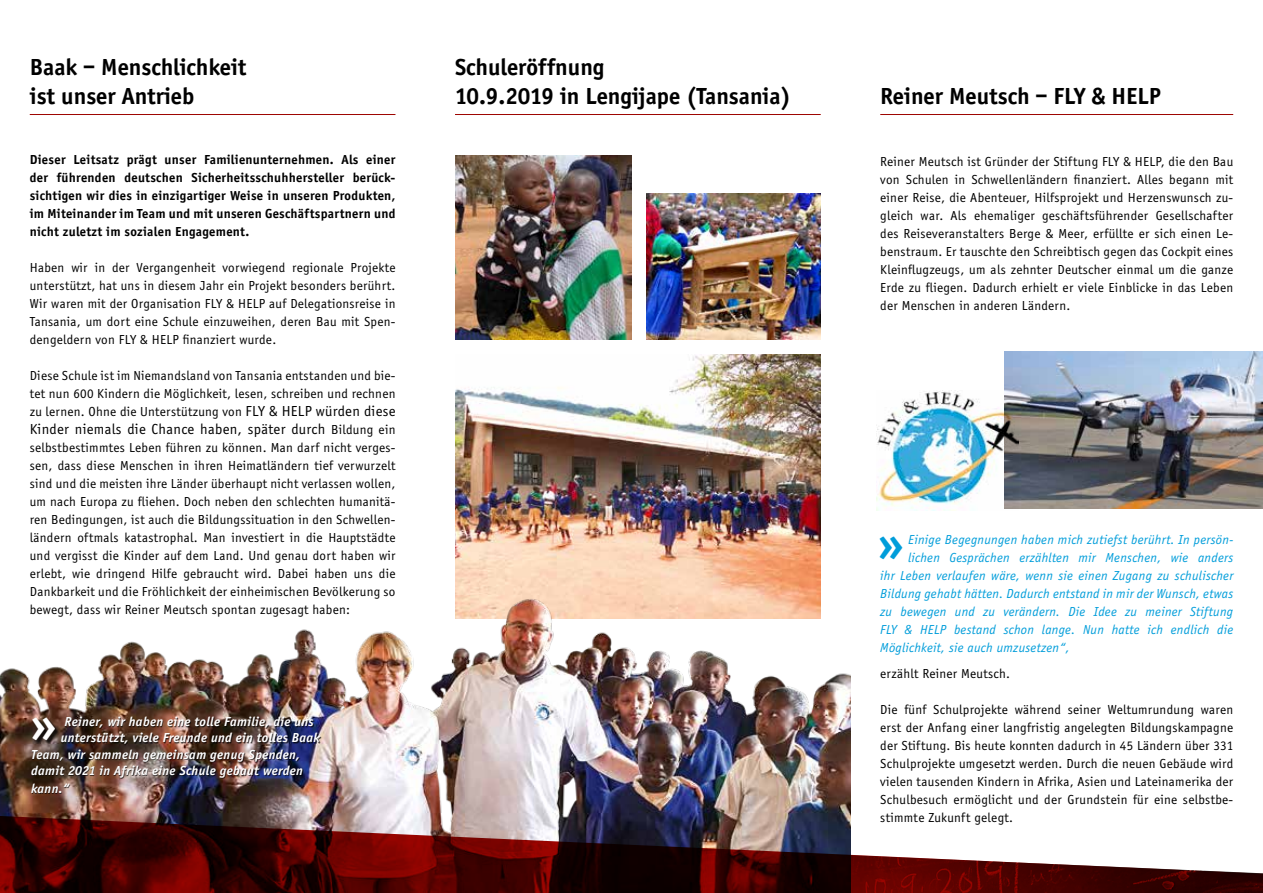
<style>
.page{position:relative;width:1263px;height:893px;background:#fff}
.page>*{position:absolute;margin:0;border:0;box-sizing:border-box;transform-origin:0 0}
.t1{font:700 46.5px "Officina Sans";color:#009dda}
.t2{font:700 46.5px "Officina Sans";color:#fff}
.t3{font:700 24px/28.8px "Officina Sans";color:#000}
.t4{font:15px "Officina Sans";letter-spacing:.02em;color:#000}
.t5{font:13.5px/18px "Officina Sans";letter-spacing:.02em;color:#000;text-align:justify}
.t6{font:italic 13.5px "Officina Sans";letter-spacing:.02em;color:#009dda}
.t7{font:700 13.5px/18px "Officina Sans";letter-spacing:.02em;color:#000;text-align:justify}
.t8{font:italic 700 13.5px "Officina Sans";letter-spacing:.02em;color:#fff}
.s1{font-size:15px}
.s2{font-size:13.5px}
</style>
<div class="page">
<img style="left:455px;top:354px;width:366px;height:202px">
<img style="left:0;top:556px;width:850px;height:259px">
<img style="left:1005px;top:352px;width:258px;height:157px">
<img style="left:876px;top:390px;width:142px;height:120px">
<svg style="left:0;top:815px;width:1263px;height:78px"></svg>
<hr style="left:30px;top:114px;width:365px;height:1px;background:#9e0500">
<hr style="left:455px;top:114px;width:366px;height:1px;background:#9e0500">
<hr style="left:880px;top:114px;width:353px;height:1px;background:#9e0500">
<img style="left:646px;top:193px;width:175px;height:146px">
<div style="left:32px;top:717px;width:289px;height:77px;background:#000;opacity:.75"></div>
<div style="left:34px;top:719px;width:26px;height:26px;background:#000;opacity:.75"></div>
<img style="left:455px;top:155px;width:176px;height:184px">
<h2 class="t3" style="left:30px;top:53px;width:218px">Baak – Menschlichkeit ist unser Antrieb</h2>
<h2 class="t3" style="left:455px;top:53px;width:338px">Schuleröffnung<br>10.9.2019 in Lengijape (Tansania)</h2>
<p class="t7" style="left:30px;top:151px;width:367px">Dieser Leitsatz prägt unser Familienunternehmen. Als einer der führenden deutschen Sicherheitsschuhhersteller berück&shy;sichtigen wir dies in einzigartiger Weise in unseren Produkten, im Miteinander im Team und mit unseren Geschäftspartnern und nicht zuletzt im sozialen Engagement.</p>
<p class="t5" style="left:30px;top:259px;width:367px">Haben wir in der Vergangenheit vorwiegend regionale Projekte unterstützt, hat uns in diesem Jahr ein Projekt besonders berührt.<br>Wir waren mit der Organisation FLY &amp; HELP auf Delegationsreise in Tansania, um dort eine Schule einzuweihen, deren Bau mit Spen&shy;dengeldern von FLY &amp; HELP finanziert wurde.</p>
<p class="t5" style="left:30px;top:367px;width:367px">Diese Schule ist im Niemandsland von Tansania entstanden und bie&shy;tet nun 600 Kindern die Möglichkeit, lesen, schreiben und rechnen zu lernen. Ohne die Unterstützung von <span class="s1">FLY &amp; HELP würden diese</span></p>
<p class="t4" style="left:30px;top:421px;width:367px">Kinder niemals die Chance haben, später durch <span class="s2">Bildung ein</span></p>
<p class="t5" style="left:30px;top:439px;width:367px">selbstbestimmtes Leben führen zu können. Man darf nicht verges&shy;sen, dass diese Menschen in ihren Heimatländern tief verwurzelt sind und die meisten ihre Länder überhaupt nicht verlassen wollen, um nach Europa zu fliehen. Doch neben den schlechten humanitä&shy;ren Bedingungen, ist auch die Bildungssituation in den Schwellen&shy;ländern oftmals katastrophal. Man investiert in die Hauptstädte und vergisst die Kinder auf dem Land. Und genau dort haben wir erlebt, wie dringend Hilfe gebraucht wird. Dabei haben uns die Dankbarkeit und die Fröhlichkeit der einheimischen Bevölkerung so bewegt, dass wir Reiner Meutsch spontan zugesagt haben:</p>
<p class="t8" style="left:64px;top:714px;width:251px">Reiner, wir haben eine tolle Familie, die uns</p>
<p class="t8" style="left:61px;top:730px;width:261px">unterstützt, viele Freunde und ein tolles Baak</p>
<p class="t8" style="left:31px;top:746px;width:271px">Team, wir sammeln gemeinsam genug Spenden,</p>
<p class="t8" style="left:31px;top:762px;width:273px">damit 2021 in Afrika eine Schule gebaut werden</p>
<p class="t8" style="left:31px;top:780px;width:40px">kann.“</p>
<h1 class="t2" style="left:30px;top:697px;width:28px">»</h1>
<h2 class="t3" style="left:880px;top:81px;width:282px">Reiner Meutsch – FLY &amp; HELP</h2>
<p class="t5" style="left:880px;top:153px;width:354px">Reiner Meutsch ist Gründer der Stiftung FLY &amp; HELP, die den Bau von Schulen in Schwellenländern finanziert. Alles begann mit einer Reise, die Abenteuer, Hilfsprojekt und Herzenswunsch zu&shy;gleich war. Als ehemaliger geschäftsführender Gesellschafter des Reiseveranstalters Berge &amp; Meer, erfüllte er sich einen Le&shy;benstraum. Er tauschte den Schreibtisch gegen das Cockpit eines Kleinflugzeugs, um als zehnter Deutscher einmal um die ganze Erde zu fliegen. Dadurch erhielt er viele Einblicke in das Leben der Menschen in anderen Ländern.</p>
<p class="t6" style="left:908px;top:533px;width:327px">Einige Begegnungen haben mich zutiefst berührt. In persön-</p>
<p class="t6" style="left:908px;top:551px;width:327px">lichen Gesprächen erzählten mir Menschen, wie anders</p>
<p class="t6" style="left:880px;top:569px;width:354px">ihr Leben verlaufen wäre, wenn sie einen Zugang zu schulischer</p>
<p class="t6" style="left:880px;top:587px;width:354px">Bildung gehabt hätten. Dadurch entstand in mir der Wunsch, etwas</p>
<p class="t6" style="left:880px;top:605px;width:354px">zu bewegen und zu verändern. Die Idee zu meiner Stiftung</p>
<p class="t6" style="left:880px;top:623px;width:354px">FLY &amp; HELP bestand schon lange. Nun hatte ich endlich die</p>
<p class="t6" style="left:880px;top:641px;width:191px">Möglichkeit, sie auch umzusetzen“,</p>
<p class="t5" style="left:880px;top:665px;width:131px">erzählt Reiner Meutsch.</p>
<p class="t5" style="left:880px;top:701px;width:354px">Die fünf Schulprojekte während seiner Weltumrundung waren erst der Anfang einer langfristig angelegten Bildungskampagne der Stiftung. Bis heute konnten dadurch in 45 Ländern über 331<br>Schulprojekte umgesetzt werden. Durch die neuen Gebäude wird vielen tausenden Kindern in Afrika, Asien und Lateinamerika der Schulbesuch ermöglicht und der Grundstein für eine selbstbe&shy;stimmte Zukunft gelegt.</p>
<h1 class="t1" style="left:877px;top:515px;width:28px">»</h1>
</div>
